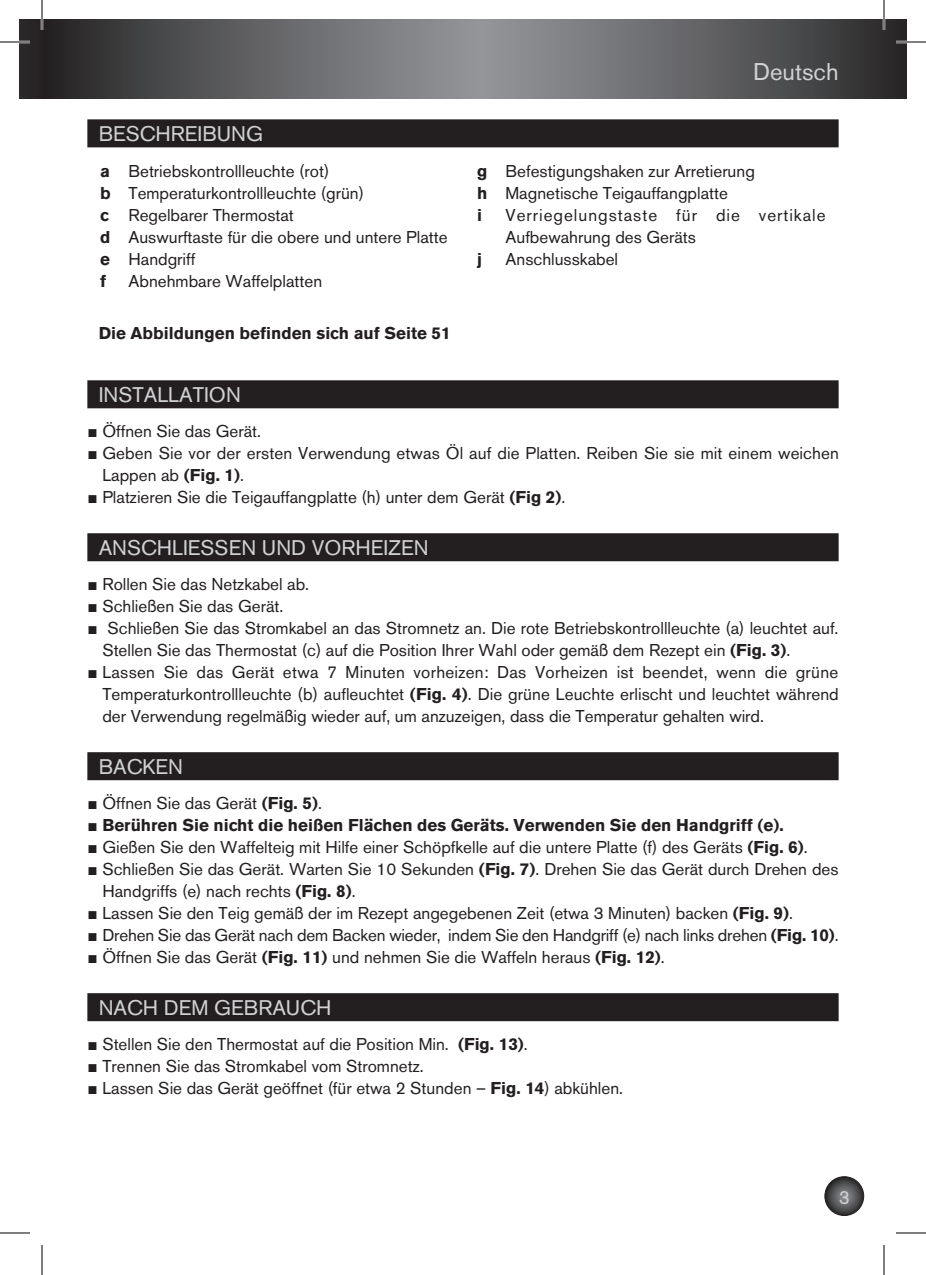
<style>
.page{position:relative;width:926px;height:1275px;background:#fff}
.page>*{position:absolute;margin:0;border:0;box-sizing:border-box;transform-origin:0 0}
.t1{font:24px "Akzidenz Grotesk BE";color:#d1d2d4}
.t2{font:21px "Akzidenz Grotesk BE";color:#d1d2d4}
.t3{font:19px "Akzidenz Grotesk BE";color:#d1d2d4;scale:.95 1}
.t4{font:17px/22px "Akzidenz Grotesk BE";color:#231f20}
.t5{font:700 17px "Akzidenz Grotesk BE";color:#231f20}
.t6{font:17px/22px "Akzidenz Grotesk BE";letter-spacing:.06em;color:#231f20}
.s1{font-weight:700}
.s2{font-family:"Arial"}
.s3{font-family:"Arial";font-weight:400}
</style>
<div class="page">
<svg style="left:825px;top:1176px;width:39px;height:39px"></svg>
<div style="left:824px;top:1176px;width:40px;height:40px;border:1px solid #231f20;border-radius:50%"></div>
<div style="left:19px;top:19px;width:23px;height:80px;background:#282526"></div>
<svg style="left:42px;top:19px;width:865px;height:80px;background:#606163"></svg>
<div style="left:87px;top:119px;width:752px;height:28px;background:#231f20"></div>
<div style="left:87px;top:380px;width:752px;height:28px;background:#231f20"></div>
<div style="left:87px;top:533px;width:752px;height:28px;background:#231f20"></div>
<div style="left:87px;top:752px;width:752px;height:28px;background:#231f20"></div>
<div style="left:87px;top:993px;width:752px;height:28px;background:#231f20"></div>
<hr style="left:0;top:41px;width:30px;height:2px;background:#fff">
<hr style="left:896px;top:41px;width:30px;height:2px;background:#fff">
<hr style="left:41px;top:0;width:2px;height:30px;background:#fff">
<hr style="left:883px;top:0;width:2px;height:30px;background:#fff">
<hr style="left:0;top:42px;width:30px;height:1px;background:#000">
<hr style="left:896px;top:42px;width:30px;height:1px;background:#000">
<hr style="left:0;top:1232px;width:30px;height:1px;background:#000">
<hr style="left:896px;top:1232px;width:30px;height:1px;background:#000">
<hr style="left:42px;top:0;width:1px;height:30px;background:#000">
<hr style="left:42px;top:1245px;width:1px;height:30px;background:#000">
<hr style="left:884px;top:0;width:1px;height:30px;background:#000">
<hr style="left:884px;top:1245px;width:1px;height:30px;background:#000">
<p class="t2" style="left:99px;top:121px;width:166px">BESCHREIBUNG</p>
<p class="t4" style="left:100px;top:160px;width:349px"><span class="s1">a</span> Betriebskontrollleuchte (rot)<br><span class="s1">b</span> Temperaturkontrollleuchte (grün)<br><span class="s1">c</span> Regelbarer Thermostat<br><span class="s1">d</span> Auswurftaste für die obere und untere Platte <span class="s1">e</span> Handgriff<br><span class="s1">f</span></p>
<p class="t4" style="left:128px;top:270px;width:195px">Abnehmbare Waffelplatten</p>
<p class="t5" style="left:99px;top:323px;width:354px">Die Abbildungen befinden sich auf Seite 51</p>
<h1 class="t1" style="left:753px;top:57px;width:87px">Deutsch</h1>
<p class="t4" style="left:477px;top:160px;width:279px"><span class="s1">g</span> Befestigungshaken zur Arretierung <span class="s1">h</span> Magnetische Teigauffangplatte<br><span class="s1">i</span></p>
<p class="t6" style="left:505px;top:204px;width:322px">Verriegelungstaste für die vertikale<br>Aufbewahrung des Geräts</p>
<p class="t5" style="left:477px;top:250px;width:6px">j</p>
<p class="t4" style="left:505px;top:248px;width:114px">Anschlusskabel</p>
<p class="t2" style="left:99px;top:382px;width:19px">Installation</p>
<p class="t4" style="left:87px;top:420px;width:175px"><span class="s2">■</span> Öffnen Sie das Gerät.</p>
<p class="t4" style="left:102px;top:442px;width:738px;text-indent:-15px"><span class="s2">■</span> Geben Sie vor der ersten Verwendung etwas Öl auf die Platten. Reiben Sie sie mit einem weichen<br>Lappen ab <span class="s1">(Fig. 1)</span>.</p>
<p class="t4" style="left:87px;top:486px;width:479px"><span class="s2">■</span> Platzieren Sie die Teigauffangplatte (h) unter dem Gerät <span class="s1">(Fig 2)</span>.</p>
<p class="t2" style="left:99px;top:535px;width:331px">ANSCHLIESSEN UND VORHEIZEN</p>
<p class="t4" style="left:87px;top:573px;width:223px"><span class="s2">■</span> Rollen Sie das Netzkabel ab.</p>
<p class="t4" style="left:87px;top:595px;width:197px"><span class="s2">■</span> Schließen Sie das Gerät.</p>
<p class="t4" style="left:102px;top:617px;width:738px;text-indent:-15px"><span class="s2">■</span> Schließen Sie das Stromkabel an das Stromnetz an. Die rote Betriebskontrollleuchte (a) leuchtet auf.<br>Stellen Sie das Thermostat (c) auf die Position Ihrer Wahl oder gemäß dem Rezept ein <span class="s1">(Fig. 3)</span>.</p>
<p class="t4" style="left:102px;top:661px;width:738px;text-align:justify;text-indent:-15px"><span class="s2">■</span> Lassen Sie das Gerät etwa 7 Minuten vorheizen: Das Vorheizen ist beendet, wenn die grüne Temperaturkontrollleuchte (b) aufleuchtet <span class="s1">(Fig. 4)</span>. Die grüne Leuchte erlischt und leuchtet während der Verwendung regelmäßig wieder auf, um anzuzeigen, dass die Temperatur gehalten wird.</p>
<p class="t2" style="left:99px;top:754px;width:86px">BACKEN</p>
<p class="t4" style="left:87px;top:792px;width:236px"><span class="s2">■</span> Öffnen Sie das Gerät <span class="s1">(Fig. 5)</span>.</p>
<p class="t5" style="left:87px;top:815px;width:698px"><span class="s3">■</span> Berühren Sie nicht die heißen Flächen des Geräts. Verwenden Sie den Handgriff (e).</p>
<p class="t4" style="left:87px;top:836px;width:722px"><span class="s2">■</span> Gießen Sie den Waffelteig mit Hilfe einer Schöpfkelle auf die untere Platte (f) des Geräts <span class="s1">(Fig. 6)</span>.</p>
<p class="t4" style="left:102px;top:858px;width:738px;text-indent:-15px"><span class="s2">■</span> Schließen Sie das Gerät. Warten Sie 10 Sekunden <span class="s1">(Fig. 7)</span>. Drehen Sie das Gerät durch Drehen des<br>Handgriffs (e) nach rechts <span class="s1">(Fig. 8)</span>.</p>
<p class="t4" style="left:87px;top:902px;width:707px"><span class="s2">■</span> Lassen Sie den Teig gemäß der im Rezept angegebenen Zeit (etwa 3 Minuten) backen <span class="s1">(Fig. 9)</span>.</p>
<p class="t4" style="left:87px;top:924px;width:753px"><span class="s2">■</span> Drehen Sie das Gerät nach dem Backen wieder, indem Sie den Handgriff (e) nach links drehen <span class="s1">(Fig. 10)</span>.</p>
<p class="t4" style="left:87px;top:946px;width:579px"><span class="s2">■</span> Öffnen Sie das Gerät <span class="s1">(Fig. 11)</span> und nehmen Sie die Waffeln heraus <span class="s1">(Fig. 12)</span>.</p>
<p class="t2" style="left:99px;top:994px;width:234px">NACH DEM GEBRAUCH</p>
<p class="t4" style="left:87px;top:1033px;width:442px"><span class="s2">■</span> Stellen Sie den Thermostat auf die Position Min. <span class="s1">(Fig. 13)</span>.</p>
<p class="t4" style="left:87px;top:1055px;width:338px"><span class="s2">■</span> Trennen Sie das Stromkabel vom Stromnetz.</p>
<p class="t4" style="left:87px;top:1077px;width:537px"><span class="s2">■</span> Lassen Sie das Gerät geöffnet (für etwa 2 Stunden – <span class="s1">Fig. 14</span>) abkühlen.</p>
<p class="t3" style="left:839px;top:1186px;width:13px">3</p>
</div>
